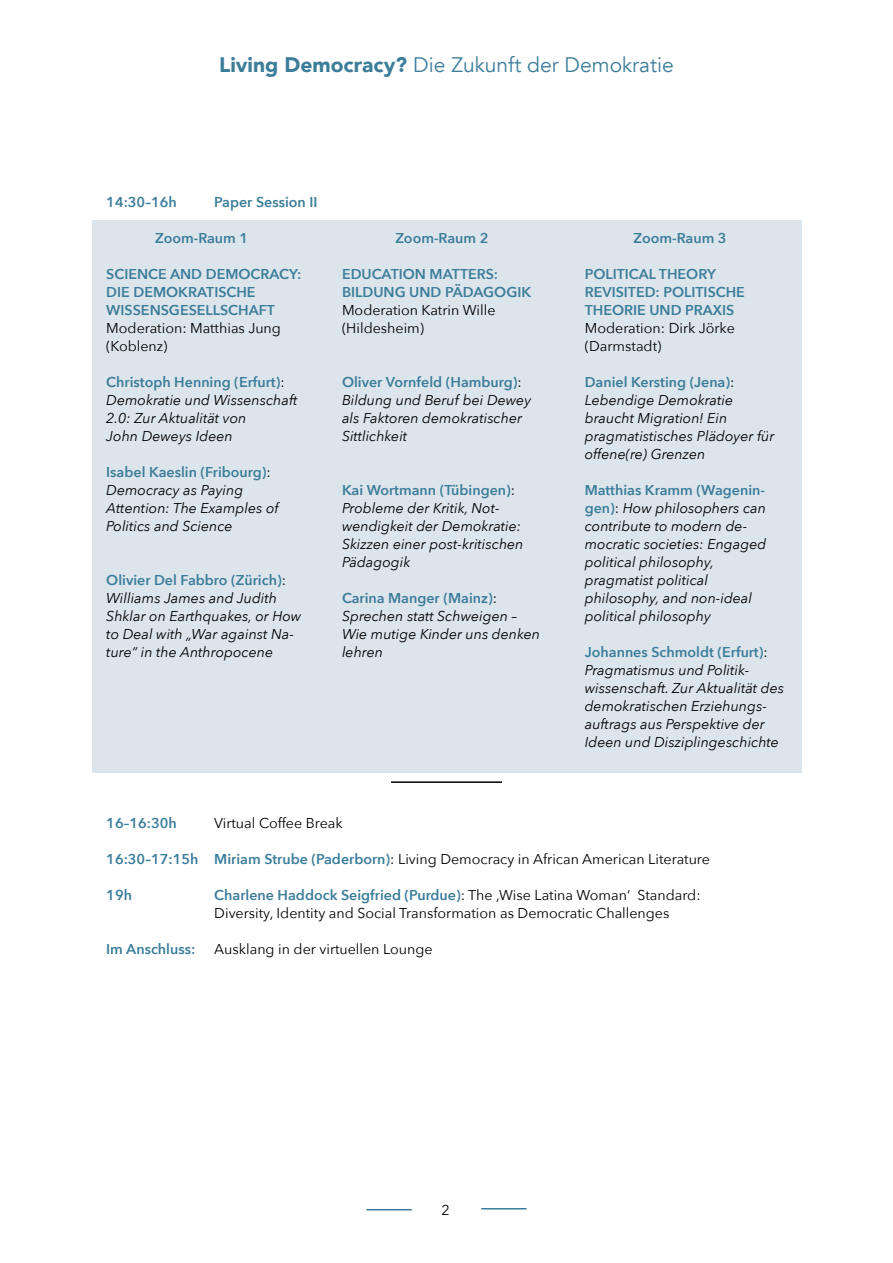
<style>
.page{position:relative;width:893px;height:1263px;background:#fff}
.page>*{position:absolute;margin:0;border:0;box-sizing:border-box;transform-origin:0 0}
.t1{font:21px "Avenir";color:#3c7d9a}
.t2{font:italic 14.25px/18px "Avenir Next";color:#000}
.t3{font:14.25px/18px "Avenir Next";color:#000}
.t4{font:600 14.25px/18px "Avenir Next";color:#3c7d9a}
.s1{font-weight:900}
.s2{font-weight:600;font-style:normal;color:#3c7d9a}
.s3{font-style:normal}
.s4{font-weight:600;color:#3c7d9a}
</style>
<div class="page">
<hr style="left:366px;top:1209px;width:46px;height:1px;background:#3c7d9a">
<hr style="left:481px;top:1208px;width:46px;height:1px;background:#3c7d9a">
<div style="left:92px;top:220px;width:709px;height:553px;background:#dde5ec"></div>
<hr style="left:391px;top:781px;width:111px;height:2px;background:#000">
<h1 class="t1" style="left:219px;top:52px;width:456px"><span class="s1">Living Democracy?</span> Die Zukunft der Demokratie</h1>
<p class="t4" style="left:106px;top:193px;width:72px">14:30–16h</p>
<p class="t4" style="left:214px;top:193px;width:99px">Paper Session II</p>
<p class="t4" style="left:155px;top:229px;width:95px">Zoom-Raum 1</p>
<p class="t4" style="left:395px;top:229px;width:95px">Zoom-Raum 2</p>
<p class="t4" style="left:634px;top:229px;width:95px">Zoom-Raum 3</p>
<p class="t4" style="left:106px;top:265px;width:196px">Science and Dem ocracy:<br>Die demokratisch e<br>Wiss ensgesellschaft</p>
<p class="t3" style="left:106px;top:318px;width:176px">Moderation: Matthias Jung (Koblenz)</p>
<p class="t2" style="left:106px;top:372px;width:193px"><span class="s2">Christoph Henning (Erfurt)</span><span class="s3">:<br></span>Demokratie und Wissenschaft<br>2.0: Zur Aktualität von<br>John Deweys Ideen</p>
<p class="t2" style="left:106px;top:462px;width:174px"><span class="s2">Isabel Kaeslin (Fribourg)</span><span class="s3">:<br></span>Democracy as Paying<br>Attention: The Examples of<br>Politics and Science</p>
<p class="t2" style="left:106px;top:570px;width:197px"><span class="s2">Olivier Del Fabbro (Zürich)</span><span class="s3">:<br></span>Williams James and Judith<br>Shklar on Earthquakes, or How to Deal with „War against Na&shy;ture“ in the Anthropocene</p>
<p class="t4" style="left:342px;top:265px;width:191px">Ed ucation Matters:<br>Bildung und Pädagogik</p>
<p class="t3" style="left:342px;top:300px;width:155px">Moderation Katrin Wille (Hildesheim)</p>
<p class="t2" style="left:342px;top:372px;width:191px"><span class="s2">Oliver Vornfeld (Hamburg)</span><span class="s3">:<br></span>Bildung und Beruf bei Dewey als Faktoren demokratischer<br>Sittlichkeit</p>
<p class="t2" style="left:342px;top:480px;width:183px"><span class="s2">Kai Wortmann (Tübingen)</span><span class="s3">:<br></span>Probleme der Kritik, Not&shy;wendigkeit der Demokratie:<br>Skizzen einer post-kritischen<br>Pädagogik</p>
<p class="t2" style="left:342px;top:588px;width:200px"><span class="s2">Carina Manger (Mainz)</span><span class="s3">:<br></span>Sprechen statt Schweigen –<br>Wie mutige Kinder uns denken lehren</p>
<p class="t4" style="left:585px;top:265px;width:162px">Political Th eory<br>Revisited: Politisch e<br>Th eorie und Praxis</p>
<p class="t3" style="left:585px;top:318px;width:152px">Moderation: Dirk Jörke (Darmstadt)</p>
<p class="t2" style="left:585px;top:372px;width:191px"><span class="s2">Daniel Kersting (Jena)</span><span class="s3">:<br></span>Lebendige Demokratie braucht Migration! Ein pragmatistisches Plädoyer für offene(re) Grenzen</p>
<p class="t2" style="left:585px;top:480px;width:183px"><span class="s2">Matthias Kramm (Wagenin&shy;gen)</span><span class="s3">:</span> How philosophers can contribute to modern de&shy;mocratic societies: Engaged political philosophy, pragmatist political philosophy, and non-ideal political philosophy</p>
<p class="t2" style="left:585px;top:642px;width:201px"><span class="s2">Johannes Schmoldt (Erfurt)</span><span class="s3">:<br></span>Pragmatismus und Politik&shy;wissenschaft. Zur Aktualität des demokratischen Erziehungs&shy;auftrags aus Perspektive der<br>Ideen und Disziplingeschichte</p>
<p class="t4" style="left:106px;top:814px;width:72px">16–16:30h</p>
<p class="t3" style="left:214px;top:813px;width:130px">Virtual Coffee Break</p>
<p class="t3" style="left:106px;top:849px;width:605px"><span class="s4">16:30–17:15h Miriam Strube (Paderborn)</span>: Living Democracy in African American Literature</p>
<p class="t4" style="left:106px;top:886px;width:27px">19h</p>
<p class="t3" style="left:214px;top:885px;width:488px"><span class="s4">Charlene Haddock Seigfried (Purdue)</span>: The ‚Wise Latina Woman‘ Standard:<br>Diversity, Identity and Social Transformation as Democratic Challenges</p>
<p class="t4" style="left:106px;top:940px;width:91px">I m Anschluss:</p>
<p class="t3" style="left:214px;top:939px;width:220px">Ausklang in der virtuellen Lounge</p>
<p class="t3" style="left:441px;top:1200px;width:10px">2</p>
</div>
